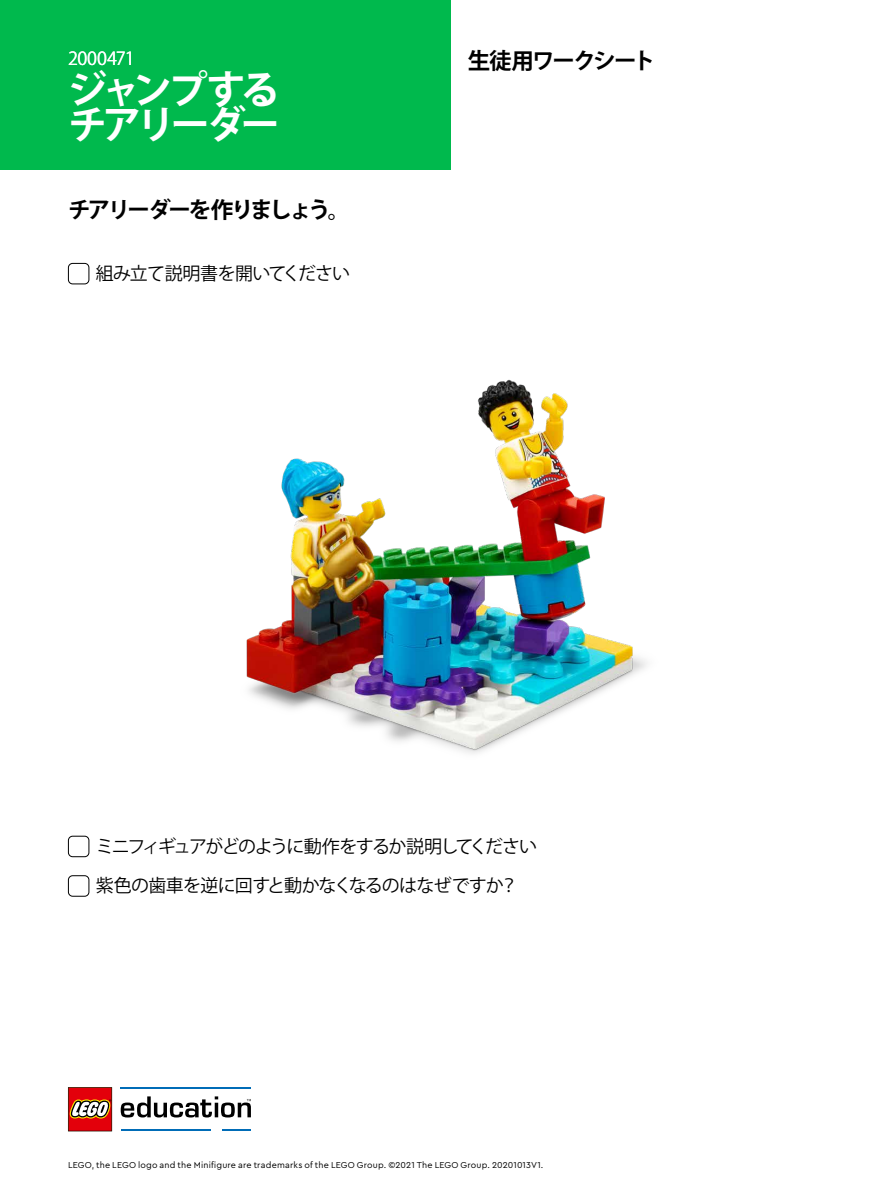
<style>
.page{position:relative;width:893px;height:1191px;background:#fff}
.page>*{position:absolute;margin:0;border:0;box-sizing:border-box;transform-origin:0 0}
.t1{font:700 39px/34.5px "Koz Go Pro";letter-spacing:-.12em;color:#fff}
.t2{font:700 22.5px "Koz Go Pro";letter-spacing:-.1em;color:#000}
.t3{font:700 22.5px "Koz Go Pro";letter-spacing:-.08em;color:#000}
.t4{font:18px/39.5px "Koz Go Pro";letter-spacing:-.055em;color:#000}
.t5{font:18px "Koz Go Pro";letter-spacing:-.015em;color:#fff}
.t6{font:9px "Cera Pro";letter-spacing:.025em;color:#000}
</style>
<div class="page">
<img style="left:246px;top:379px;width:401px;height:375px">
<div style="left:0;top:0;width:451px;height:170px;background:#00b94d"></div>
<div style="left:68px;top:836px;width:21px;height:21px;border:1px solid #000;border-radius:4px"></div>
<div style="left:68px;top:875px;width:21px;height:21px;border:1px solid #000;border-radius:4px"></div>
<div style="left:68px;top:263px;width:21px;height:21px;border:1px solid #000;border-radius:4px"></div>
<hr style="left:121px;top:1087px;width:130px;height:2px;background:#006cb7">
<hr style="left:121px;top:1129px;width:90px;height:2px;background:#006cb7">
<hr style="left:223px;top:1129px;width:28px;height:2px;background:#006cb7">
<svg style="left:121px;top:1096px;width:130px;height:21px"></svg>
<svg style="left:68px;top:1087px;width:44px;height:44px;background:#c43c33"></svg>
<h3 class="t5" style="left:68px;top:47px;width:68px">2000471</h3>
<h2 class="t3" style="left:468px;top:46px;width:189px">生徒用ワークシート</h2>
<h1 class="t1" style="left:68px;top:75px;width:213px">ジャンプするチアリーダー</h1>
<h2 class="t2" style="left:68px;top:195px;width:284px">チアリーダーを作りましょう。</h2>
<h3 class="t4" style="left:96px;top:254px;width:256px">組み立て説明書を開いてください</h3>
<h3 class="t4" style="left:96px;top:827px;width:443px">ミニフィギュアがどのように動作をするか説明してください紫色の歯車を逆に回すと動かなくなるのはなぜですか？</h3>
<p class="t6" style="left:68px;top:1159px;width:477px">LEGO, the LEGO logo and the Minifigure are trademarks of the LEGO Group. ©2021 The LEGO Group. 20201013V1.</p>
</div>
